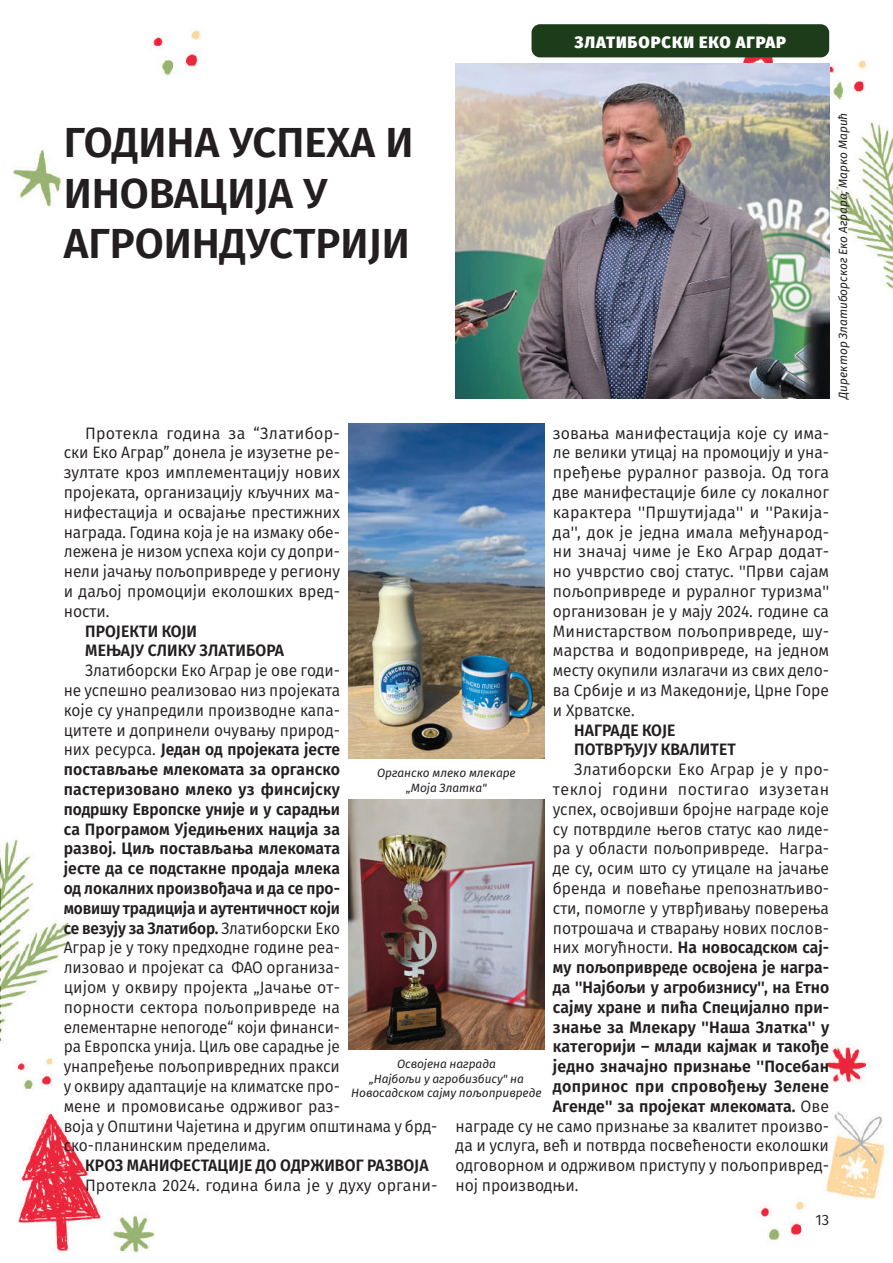
<style>
.page{position:relative;width:893px;height:1263px;background:#fff}
.page>*{position:absolute;margin:0;border:0;box-sizing:border-box;transform-origin:0 0}
.t1{font:600 42px/50.4px "Fira Sans";color:#231f20}
.t2{font:16.5px/19.8px "Fira Sans";letter-spacing:-.005em;color:#231f20;text-align:justify}
.t3{font:16.5px/19.8px "Fira Sans";letter-spacing:-.005em;color:#231f20;scale:.94 1}
.t4{font:16.5px "Fira Sans";letter-spacing:-.005em;color:#231f20;scale:.95 1}
.t5{font:600 16.5px/19.8px "Fira Sans";letter-spacing:.005em;color:#231f20;scale:.95 1}
.t6{font:600 16.5px "Fira Sans";letter-spacing:.005em;color:#231f20}
.t7{font:600 16.5px "Fira Sans";letter-spacing:.005em;color:#231f20;scale:.96 1}
.t8{font:16.5px "Fira Sans";letter-spacing:.035em;color:#231f20}
.t9{font:800 16.5px "Fira Sans";letter-spacing:.06em;color:#fff}
.t10{font:15px "Fira Sans";color:#231f20}
.t11{font:italic 12px/14.4px "Fira Sans";letter-spacing:-.005em;color:#231f20;text-align:center}
.s1{font-weight:400}
.s2{font-weight:600}
</style>
<div class="page">
<img style="left:0;top:24px;width:893px;height:1230px">
<img style="left:455px;top:64px;width:374px;height:335px">
<div style="left:531px;top:24px;width:298px;height:33px;background:#1d3d1a;border-radius:9px"></div>
<img style="left:349px;top:423px;width:195px;height:335px">
<img style="left:349px;top:800px;width:195px;height:249px">
<p class="t9" style="left:574px;top:28px;width:213px">ЗЛАТИБОРСКИ ЕКО АГРАР</p>
<h1 class="t1" style="left:64px;top:115px;width:351px">ГОДИНА УСПЕХА И<br>ИНОВАЦИЈА У<br>АГРОИНДУСТРИЈИ</h1>
<p class="t11" style="left:835px;top:399px;width:287px;rotate:-90deg">Директор Златиборског Еко Аграра, Марко Марић</p>
<p class="t2" style="left:553px;top:422px;width:278px">зовања манифестација које су има&shy;ле велики утицај на промоцију и уна&shy;пређење руралног развоја. Од тога две манифестације биле су локалног карактера ''Пршутијада'' и ''Ракија&shy;да'', док је једна имала међународ&shy;ни значај чиме је Еко Аграр додат&shy;но учврстио свој статус. ''Први сајам пољопривреде и руралног туризма'' организован је у мају 2024. године са Министарством пољопривреде, шу&shy;марства и водопривреде, на једном месту окупили излагачи из свих дело&shy;ва Србије и из Македоније, Црне Горе и Хрватске.</p>
<p class="t5" style="left:574px;top:719px;width:172px">НАГРАДЕ КОЈЕ<br>ПОТВРЂУЈУ КВАЛИТЕТ</p>
<p class="t2" style="left:574px;top:759px;width:256px">Златиборски Еко Аграр је у про-</p>
<p class="t8" style="left:553px;top:777px;width:278px">теклој години постигао изузетан</p>
<p class="t4" style="left:553px;top:797px;width:292px">успех, освојивши бројне награде које</p>
<p class="t4" style="left:553px;top:816px;width:292px">су потврдиле његов статус као лиде-</p>
<p class="t4" style="left:553px;top:836px;width:292px">ра у области пољопривреде. Награ-</p>
<p class="t4" style="left:553px;top:856px;width:292px">де су, осим што су утицале на јачање</p>
<p class="t4" style="left:553px;top:876px;width:292px">бренда и повећање препознатљиво-</p>
<p class="t4" style="left:553px;top:896px;width:292px">сти, помогле у утврђивању поверења</p>
<p class="t4" style="left:553px;top:915px;width:292px">потрошача и стварању нових послов-</p>
<p class="t5" style="left:553px;top:937px;width:292px"><span class="s1">них могућности.</span> На новосадском сај-</p>
<p class="t5" style="left:553px;top:956px;width:292px">му пољопривреде освојена је награ-</p>
<p class="t5" style="left:553px;top:976px;width:292px">да ''Најбољи у агробизнису'', на Етно</p>
<p class="t7" style="left:553px;top:993px;width:289px">сајму хране и пића Специјално при-</p>
<p class="t6" style="left:553px;top:1013px;width:278px">знање за Млекару ''Наша Златка'' у</p>
<p class="t6" style="left:553px;top:1033px;width:278px">категорији – млади кајмак и такође</p>
<p class="t6" style="left:553px;top:1053px;width:278px">једно значајно признање ''Посебан</p>
<p class="t6" style="left:553px;top:1073px;width:278px">допринос при спровођењу Зелене</p>
<p class="t7" style="left:553px;top:1092px;width:289px">Агенде'' за пројекат млекомата. <span class="s1">Ове</span></p>
<p class="t4" style="left:455px;top:1113px;width:395px">награде су не само признање за квалитет произво-</p>
<p class="t4" style="left:455px;top:1133px;width:395px">да и услуга, већ и потврда посвећености еколошки</p>
<p class="t4" style="left:455px;top:1153px;width:395px">одговорном и одрживом приступу у пољопривред-</p>
<p class="t4" style="left:455px;top:1173px;width:131px">ној производњи.</p>
<p class="t2" style="left:64px;top:422px;width:278px;text-indent:21px">Протекла година за “Златибор&shy;ски Еко Аграр” донела је изузетне ре&shy;зултате кроз имплементацију нових пројеката, организацију кључних ма&shy;нифестација и освајање престижних награда. Година која је на измаку обе&shy;лежена је низом успеха који су допри&shy;нели јачању пољопривреде у региону и даљој промоцији еколошких вред&shy;ности.</p>
<p class="t5" style="left:85px;top:620px;width:211px">ПРОЈЕКТИ КОЈИ<br>МЕЊАЈУ СЛИКУ ЗЛАТИБОРА</p>
<p class="t3" style="left:64px;top:660px;width:399px;text-indent:21px">Златиборски Еко Аграр је ове годи-<br>не успешно реализовао низ пројеката<br>које су унапредили производне капа-<br>цитете и допринели очувању природ-<br>них ресурса. <span class="s2">Један од пројеката јесте постављање млекомата за органско пастеризовано млеко уз финсијску<br>подршку Европске уније и у сарадњи<br>са Програмом Уједињених нација за<br>развој. Циљ постављања млекомата<br>јесте да се подстакне продаја млека<br>од локалних произвођача и да се про-<br>мовишу традиција и аутентичност који<br>се везују за Златибор.</span> Златиборски Еко<br>Аграр је у току предходне године реа-<br>лизовао и пројекат са ФАО организа-<br>цијом у оквиру пројекта „Јачање от-<br>порности сектора пољопривреде на елементарне непогоде“ који финанси-<br>ра Европска унија. Циљ ове сарадње је<br>унапређење пољопривредних пракси<br>у оквиру адаптације на климатске про-<br>мене и промовисање одрживог раз-<br>воја у Општини Чајетина и другим општинама у брд&shy;ско-планинским пределима.</p>
<p class="t5" style="left:85px;top:1154px;width:363px">КРОЗ МАНИФЕСТАЦИЈЕ ДО ОДРЖИВОГ РАЗВОЈА</p>
<p class="t2" style="left:85px;top:1175px;width:354px">Протекла 2024. година била је у духу органи-</p>
<p class="t11" style="left:377px;top:766px;width:140px">Органско млеко млекаре „Моја Златка"</p>
<p class="t11" style="left:351px;top:1057px;width:192px">Освојена награда<br>„Најбољи у агробизбису" на<br>Новосадском сајму пољопривреде</p>
<p class="t10" style="left:815px;top:1208px;width:15px">13</p>
</div>
